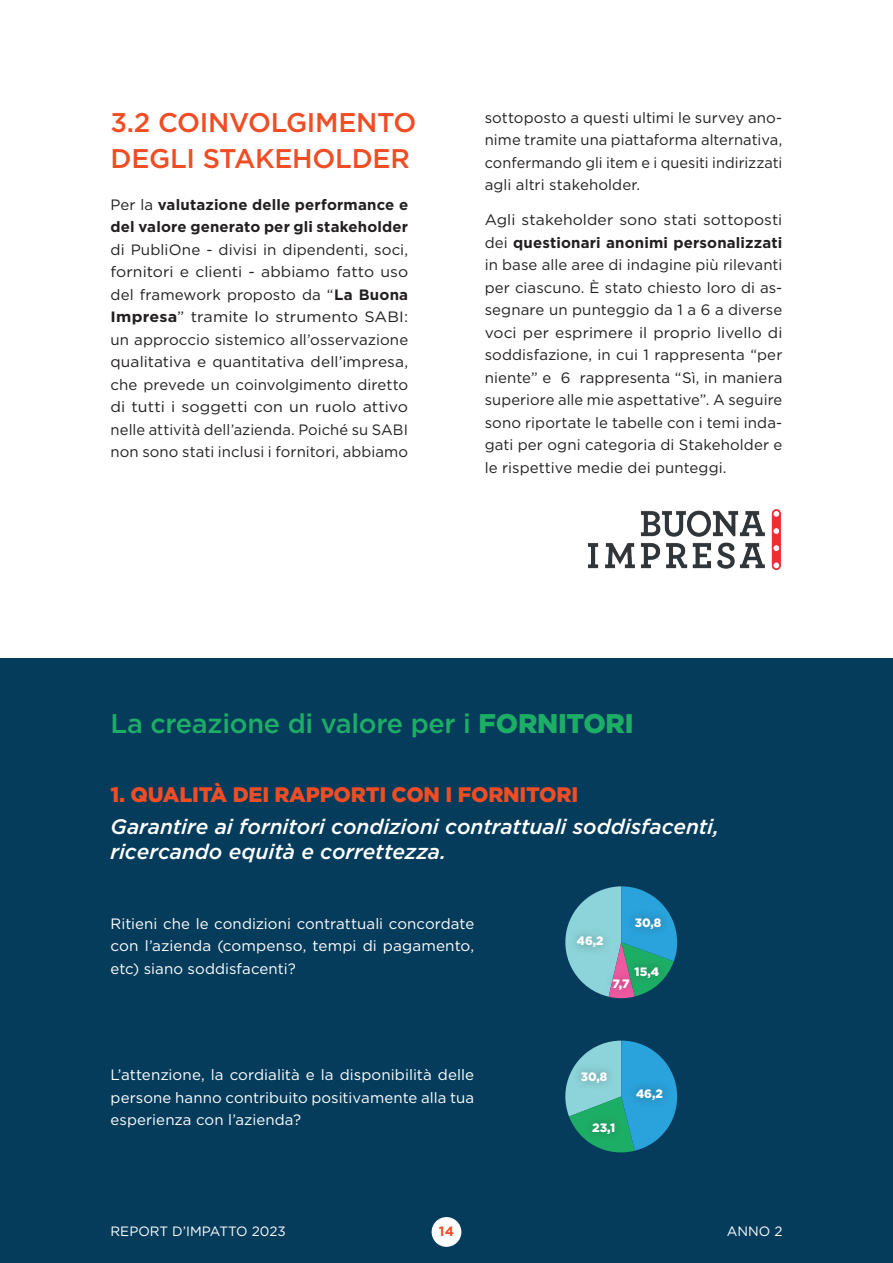
<style>
.page{position:relative;width:893px;height:1263px;background:#fff}
.page>*{position:absolute;margin:0;border:0;box-sizing:border-box;transform-origin:0 0}
.t1{font:500 27px/36px "Gotham";letter-spacing:-.01em;color:#f04d24}
.t2{font:500 27px "Gotham";letter-spacing:-.01em;color:#1dae66}
.t3{font:italic 500 21px/25.2px "Gotham";color:#fff}
.t4{font:900 21px "Gotham";letter-spacing:-.01em;color:#f04d24}
.t5{font:15px/22.5px "Gotham";letter-spacing:.005em;color:#231f20;text-align:justify}
.t6{font:15px/22.5px "Gotham";letter-spacing:.005em;color:#231f20;text-align:justify;scale:1.04 1}
.t7{font:15px/22.5px "Gotham";letter-spacing:.005em;color:#fff;text-align:justify}
.t8{font:700 15px/22.5px "Gotham";letter-spacing:.01em;color:#231f20}
.t9{font:13.5px "Gotham";color:#fff}
.t10{font:700 13.5px "Gotham";color:#f04d24}
.t11{font:900 12.15px "Gotham";color:#fff}
.s1{font-weight:400}
.s2{font-weight:700}
.s3{font-weight:900}
</style>
<div class="page">
<div style="left:0;top:658px;width:893px;height:605px;background:#053c5c"></div>
<img style="left:588px;top:509px;width:193px;height:61px">
<svg style="left:565px;top:886px;width:112px;height:110px"></svg>
<div style="left:626px;top:909px;width:44px;height:29px;background:#231f20;opacity:.4"></div>
<div style="left:568px;top:927px;width:44px;height:29px;background:#231f20;opacity:.4"></div>
<div style="left:604px;top:970px;width:34px;height:29px;background:#231f20;opacity:.4"></div>
<div style="left:626px;top:958px;width:42px;height:29px;background:#231f20;opacity:.4"></div>
<svg style="left:565px;top:1040px;width:112px;height:113px"></svg>
<div style="left:627px;top:1080px;width:45px;height:29px;background:#231f20;opacity:.4"></div>
<div style="left:572px;top:1062px;width:44px;height:29px;background:#231f20;opacity:.4"></div>
<div style="left:584px;top:1114px;width:40px;height:29px;background:#231f20;opacity:.4"></div>
<div style="left:432px;top:1217px;width:29px;height:30px;background:#fff;border-radius:50%"></div>
<h1 class="t1" style="left:111px;top:104px;width:307px">3.2 COINVOLGIMENTO<br>DEGLI STAKEHOLDER</h1>
<p class="t8" style="left:111px;top:193px;width:299px"><span class="s1">Per la</span> valutazione delle performance e del valore generato per gli stakeholder</p>
<p class="t5" style="left:111px;top:238px;width:299px">di PubliOne - divisi in dipendenti, soci, fornitori e clienti - abbiamo fatto uso del framework proposto da “<span class="s2">La Buona Impresa</span>” tramite lo strumento SABI: un approccio sistemico all’osservazione qualitativa e quantitativa dell’impresa, che prevede un coinvolgimento diretto di tutti i soggetti con un ruolo attivo nelle attività dell’azienda. Poiché su SABI non sono stati inclusi i fornitori, abbiamo</p>
<p class="t5" style="left:485px;top:106px;width:299px">sottoposto a questi ultimi le survey ano&shy;nime tramite una piattaforma alternativa, confermando gli item e i quesiti indirizzati agli altri stakeholder.</p>
<p class="t6" style="left:485px;top:208px;width:288px">Agli stakeholder sono stati sottoposti dei <span class="s2">questionari anonimi personalizzati </span>in base alle aree di indagine più rilevanti per ciascuno. È stato chiesto loro di as&shy;segnare un punteggio da 1 a 6 a diverse voci per esprimere il proprio livello di soddisfazione, in cui 1 rappresenta “per niente” e 6 rappresenta “Sì, in maniera superiore alle mie aspettative”. A seguire sono riportate le tabelle con i temi inda&shy;gati per ogni categoria di Stakeholder e le rispettive medie dei punteggi.</p>
<h1 class="t2" style="left:111px;top:705px;width:524px">La creazione di valore per i <span class="s3">FORNITORI</span></h1>
<h2 class="t4" style="left:111px;top:780px;width:469px">1. QUALITÀ DEI RAPPORTI CON I FORNITORI</h2>
<h2 class="t3" style="left:111px;top:813px;width:610px">Garantire ai fornitori condizioni contrattuali soddisfacenti, ricercando equità e correttezza.</h2>
<p class="t7" style="left:111px;top:912px;width:365px">Ritieni che le condizioni contrattuali concordate con l’azienda (compenso, tempi di pagamento, etc) siano soddisfacenti?</p>
<p class="t7" style="left:111px;top:1063px;width:365px">L’attenzione, la cordialità e la disponibilità delle persone hanno contribuito positivamente alla tua esperienza con l’azienda?</p>
<p class="t11" style="left:577px;top:933px;width:28px">46,2</p>
<p class="t11" style="left:635px;top:914px;width:28px">30,8</p>
<p class="t11" style="left:635px;top:963px;width:26px">15,4</p>
<p class="t11" style="left:612px;top:975px;width:18px">7,7</p>
<p class="t11" style="left:581px;top:1068px;width:28px">30,8</p>
<p class="t11" style="left:592px;top:1120px;width:24px">23,1</p>
<p class="t11" style="left:636px;top:1085px;width:28px">46,2</p>
<p class="t9" style="left:111px;top:1222px;width:177px">REPORT D’IMPATTO 2023</p>
<p class="t10" style="left:439px;top:1222px;width:16px">14</p>
<p class="t9" style="left:727px;top:1222px;width:57px">ANNO 2</p>
</div>
